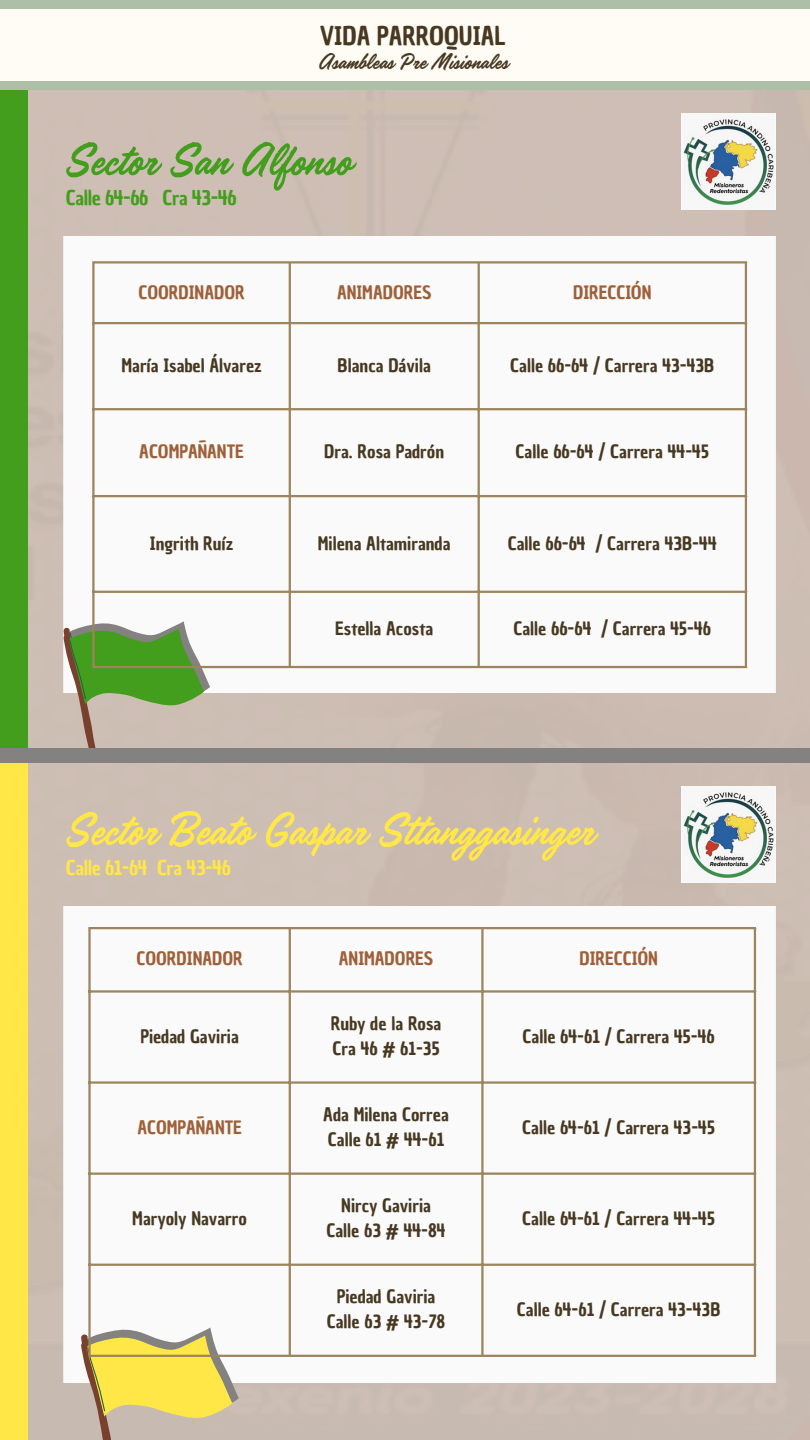
<style>
.page{position:relative;width:810px;height:1440px;background:#cdbeb4}
.page>*{position:absolute;margin:0;border:0;box-sizing:border-box;transform-origin:0 0}
.t1{font:52px "Handelson One";color:#ffe748}
.t2{font:52px "Handelson One";color:#449e1e}
.t3{font:25.1px "Handelson One";letter-spacing:.01em;color:#473821}
.t4{font:25.1px "Chau Philomene One";color:#473821}
.t5{font:20px "Chau Philomene One";letter-spacing:-.02em;color:#449e1e}
.t6{font:20px "Chau Philomene One";letter-spacing:-.02em;color:#ffe748}
.t7{font:18px "Chau Philomene One";color:#473821}
.t8{font:18px "Chau Philomene One";color:#9e6039}
</style>
<div class="page">
<div style="left:0;top:81px;width:27px;height:674px;background:#449e1e"></div>
<div style="left:63px;top:237px;width:713px;height:455px;background:#fafafa"></div>
<svg style="left:64px;top:621px;width:146px;height:127px"></svg>
<img style="left:681px;top:114px;width:95px;height:96px">
<div style="left:0;top:755px;width:27px;height:685px;background:#ffe748"></div>
<div style="left:0;top:748px;width:810px;height:15px;background:#838280"></div>
<div style="left:63px;top:906px;width:713px;height:477px;background:#fafafa"></div>
<svg style="left:81px;top:1328px;width:158px;height:112px"></svg>
<img style="left:681px;top:787px;width:95px;height:96px">
<div style="left:0;top:4px;width:810px;height:81px;background:#fffbf5"></div>
<div style="left:0;top:0;width:810px;height:9px;background:#adbfa6"></div>
<div style="left:0;top:81px;width:810px;height:9px;background:#adbfa6"></div>
<hr style="left:92px;top:264px;width:3px;height:402px;background:#9c845d">
<hr style="left:289px;top:264px;width:2px;height:402px;background:#9c845d">
<hr style="left:478px;top:264px;width:2px;height:402px;background:#9c845d">
<hr style="left:745px;top:264px;width:2px;height:402px;background:#9c845d">
<hr style="left:92px;top:261px;width:655px;height:3px;background:#9c845d">
<hr style="left:92px;top:322px;width:655px;height:2px;background:#9c845d">
<hr style="left:92px;top:408px;width:655px;height:2px;background:#9c845d">
<hr style="left:92px;top:495px;width:655px;height:2px;background:#9c845d">
<hr style="left:92px;top:591px;width:655px;height:2px;background:#9c845d">
<hr style="left:92px;top:666px;width:655px;height:2px;background:#9c845d">
<hr style="left:88px;top:929px;width:3px;height:426px;background:#9c845d">
<hr style="left:289px;top:929px;width:2px;height:426px;background:#9c845d">
<hr style="left:481px;top:929px;width:3px;height:426px;background:#9c845d">
<hr style="left:754px;top:929px;width:2px;height:426px;background:#9c845d">
<hr style="left:88px;top:927px;width:668px;height:2px;background:#9c845d">
<hr style="left:88px;top:990px;width:668px;height:3px;background:#9c845d">
<hr style="left:88px;top:1081px;width:668px;height:3px;background:#9c845d">
<hr style="left:88px;top:1173px;width:668px;height:2px;background:#9c845d">
<hr style="left:88px;top:1264px;width:668px;height:2px;background:#9c845d">
<hr style="left:88px;top:1355px;width:668px;height:2px;background:#9c845d">
<p class="t4" style="left:320px;top:19px;width:187px">VIDA PARROQUIAL</p>
<p class="t3" style="left:318px;top:49px;width:191px">Asambleas Pre Misionales</p>
<p class="t2" style="left:64px;top:132px;width:287px">Sector San Alfonso</p>
<p class="t5" style="left:66px;top:184px;width:172px">Calle 64-66 Cra 43-46</p>
<p class="t8" style="left:138px;top:280px;width:108px">COORDINADOR</p>
<p class="t8" style="left:337px;top:280px;width:96px">ANIMADORES</p>
<p class="t8" style="left:573px;top:280px;width:80px">DIRECCIÓN</p>
<p class="t7" style="left:121px;top:353px;width:142px">María Isabel Álvarez</p>
<p class="t7" style="left:338px;top:353px;width:95px">Blanca Dávila</p>
<p class="t7" style="left:510px;top:353px;width:206px">Calle 66-64 / Carrera 43-43B</p>
<p class="t8" style="left:139px;top:440px;width:106px">ACOMPAÑANTE</p>
<p class="t7" style="left:324px;top:440px;width:122px">Dra. Rosa Padrón</p>
<p class="t7" style="left:516px;top:440px;width:195px">Calle 66-64 / Carrera 44-45</p>
<p class="t7" style="left:150px;top:531px;width:85px">Ingrith Ruíz</p>
<p class="t7" style="left:318px;top:531px;width:134px">Milena Altamiranda</p>
<p class="t7" style="left:508px;top:531px;width:211px">Calle 66-64 / Carrera 43B-44</p>
<p class="t7" style="left:335px;top:616px;width:100px">Estella Acosta</p>
<p class="t7" style="left:514px;top:616px;width:199px">Calle 66-64 / Carrera 45-46</p>
<p class="t1" style="left:64px;top:802px;width:530px">Sector Beato Gaspar St anggasinger</p>
<p class="t6" style="left:66px;top:854px;width:167px">Calle 61-64 Cra 43-46</p>
<p class="t8" style="left:137px;top:947px;width:108px">COORDINADOR</p>
<h1 class="t8" style="left:339px;top:947px;width:96px">ANIMADORES</h1>
<p class="t8" style="left:580px;top:947px;width:80px">DIRECCIÓN</p>
<p class="t7" style="left:140px;top:1024px;width:100px">Piedad Gaviria</p>
<p class="t7" style="left:331px;top:1011px;width:112px">Ruby de la Rosa</p>
<p class="t7" style="left:333px;top:1036px;width:109px">Cra 46 # 61-35</p>
<p class="t7" style="left:523px;top:1024px;width:194px">Calle 64-61 / Carrera 45-46</p>
<p class="t8" style="left:137px;top:1115px;width:106px">ACOMPAÑANTE</p>
<p class="t7" style="left:323px;top:1103px;width:127px">Ada Milena Correa</p>
<p class="t7" style="left:328px;top:1127px;width:118px">Calle 61 # 44-61</p>
<p class="t7" style="left:522px;top:1115px;width:194px">Calle 64-61 / Carrera 43-45</p>
<p class="t7" style="left:132px;top:1206px;width:116px">Maryoly Navarro</p>
<p class="t7" style="left:341px;top:1194px;width:91px">Nircy Gaviria</p>
<p class="t7" style="left:326px;top:1218px;width:121px">Calle 63 # 44-84</p>
<p class="t7" style="left:522px;top:1206px;width:194px">Calle 64-61 / Carrera 44-45</p>
<p class="t7" style="left:337px;top:1285px;width:100px">Piedad Gaviria</p>
<p class="t7" style="left:327px;top:1310px;width:120px">Calle 63 # 43-78</p>
<p class="t7" style="left:517px;top:1298px;width:205px">Calle 64-61 / Carrera 43-43B</p>
</div>
